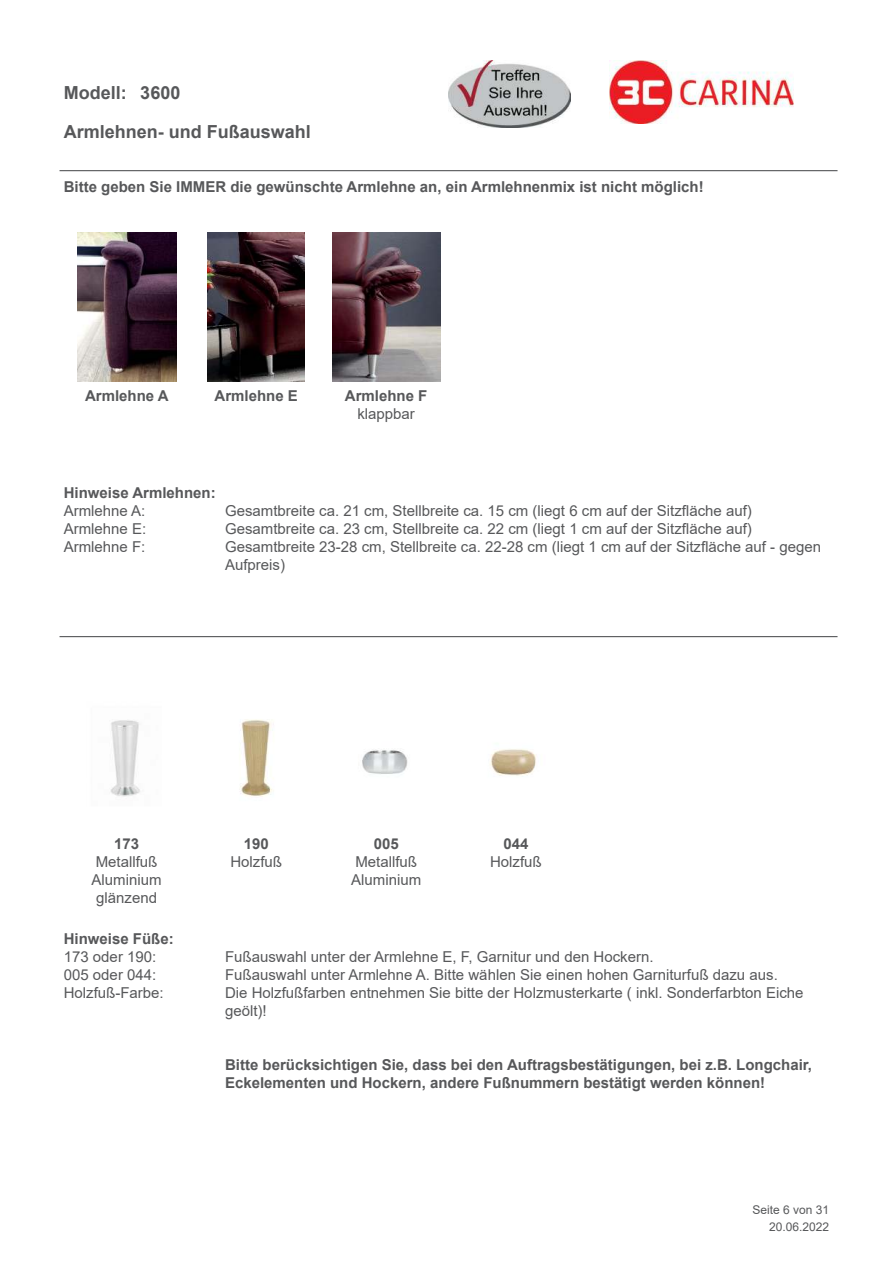
<style>
.page{position:relative;width:893px;height:1263px;background:#fff}
.page>*{position:absolute;margin:0;border:0;box-sizing:border-box;transform-origin:0 0}
.t1{font:700 18px "Arial";color:#57585a}
.t2{font:15px/18px "Arial";color:#57585a}
.t3{font:700 15px/18px "Arial";color:#57585a}
.t4{font:12px/17px "Arial";color:#57585a;text-align:right}
</style>
<div class="page">
<hr style="left:60px;top:636px;width:777px;height:1px;background:#57585a">
<hr style="left:60px;top:170px;width:777px;height:1px;background:#57585a">
<img style="left:77px;top:233px;width:99px;height:149px">
<img style="left:208px;top:233px;width:97px;height:149px">
<img style="left:332px;top:233px;width:108px;height:149px">
<img style="left:110px;top:720px;width:30px;height:77px">
<img style="left:240px;top:719px;width:33px;height:78px">
<img style="left:362px;top:749px;width:46px;height:25px">
<img style="left:490px;top:749px;width:46px;height:27px">
<img style="left:610px;top:60px;width:183px;height:63px">
<img style="left:448px;top:60px;width:122px;height:68px">
<p class="t1" style="left:64px;top:86px;width:64px">Modell:</p>
<p class="t1" style="left:140px;top:86px;width:42px">3600</p>
<p class="t1" style="left:64px;top:125px;width:249px">Armlehnen- und Fußauswahl</p>
<p class="t3" style="left:64px;top:179px;width:641px">Bitte geben Sie IMMER die gewünschte Armlehne an, ein Armlehnenmix ist nicht möglich!</p>
<p class="t3" style="left:85px;top:388px;width:85px">Armlehne A</p>
<p class="t3" style="left:215px;top:388px;width:85px">Armlehne E</p>
<p class="t3" style="left:345px;top:388px;width:84px">Armlehne F</p>
<p class="t2" style="left:357px;top:406px;width:59px">klappbar</p>
<p class="t3" style="left:64px;top:485px;width:153px">Hinweise Armlehnen:</p>
<p class="t2" style="left:64px;top:503px;width:84px;text-align:justify">Armlehne A:<br>Armlehne E:<br>Armlehne F:</p>
<p class="t2" style="left:225px;top:501px;width:598px">Gesamtbreite ca. 21 cm, Stellbreite ca. 15 cm (liegt 6 cm auf der Sitzfläche auf)<br>Gesamtbreite ca. 23 cm, Stellbreite ca. 22 cm (liegt 1 cm auf der Sitzfläche auf)<br>Gesamtbreite 23-28 cm, Stellbreite ca. 22-28 cm (liegt 1 cm auf der Sitzfläche auf - gegen Aufpreis)</p>
<p class="t3" style="left:114px;top:836px;width:27px">173</p>
<p class="t2" style="left:92px;top:854px;width:72px;text-align:center">Metallfuß<br>Aluminium glänzend</p>
<p class="t3" style="left:244px;top:836px;width:27px">190</p>
<p class="t2" style="left:230px;top:854px;width:53px">Holzfuß</p>
<p class="t3" style="left:374px;top:836px;width:27px">005</p>
<p class="t2" style="left:351px;top:854px;width:72px">Metallfuß<br>Aluminium</p>
<p class="t3" style="left:503px;top:836px;width:27px">044</p>
<p class="t2" style="left:490px;top:854px;width:53px">Holzfuß</p>
<p class="t3" style="left:64px;top:931px;width:112px">Hinweise Füße:</p>
<p class="t2" style="left:64px;top:949px;width:102px">173 oder 190:<br>005 oder 044:<br>Holzfuß-Farbe:</p>
<p class="t2" style="left:225px;top:949px;width:580px">Fußauswahl unter der Armlehne E, F, Garnitur und den Hockern.<br>Fußauswahl unter Armlehne A. Bitte wählen Sie einen hohen Garniturfuß dazu aus.<br>Die Holzfußfarben entnehmen Sie bitte der Holzmusterkarte ( inkl. Sonderfarbton Eiche geölt)!</p>
<p class="t3" style="left:225px;top:1057px;width:589px">Bitte berücksichtigen Sie, dass bei den Auftragsbestätigungen, bei z.B. Longchair,<br>Eckelementen und Hockern, andere Fußnummern bestätigt werden können!</p>
<p class="t4" style="left:752px;top:1203px;width:78px">Seite 6 von 31<br>20.06.2022</p>
</div>
